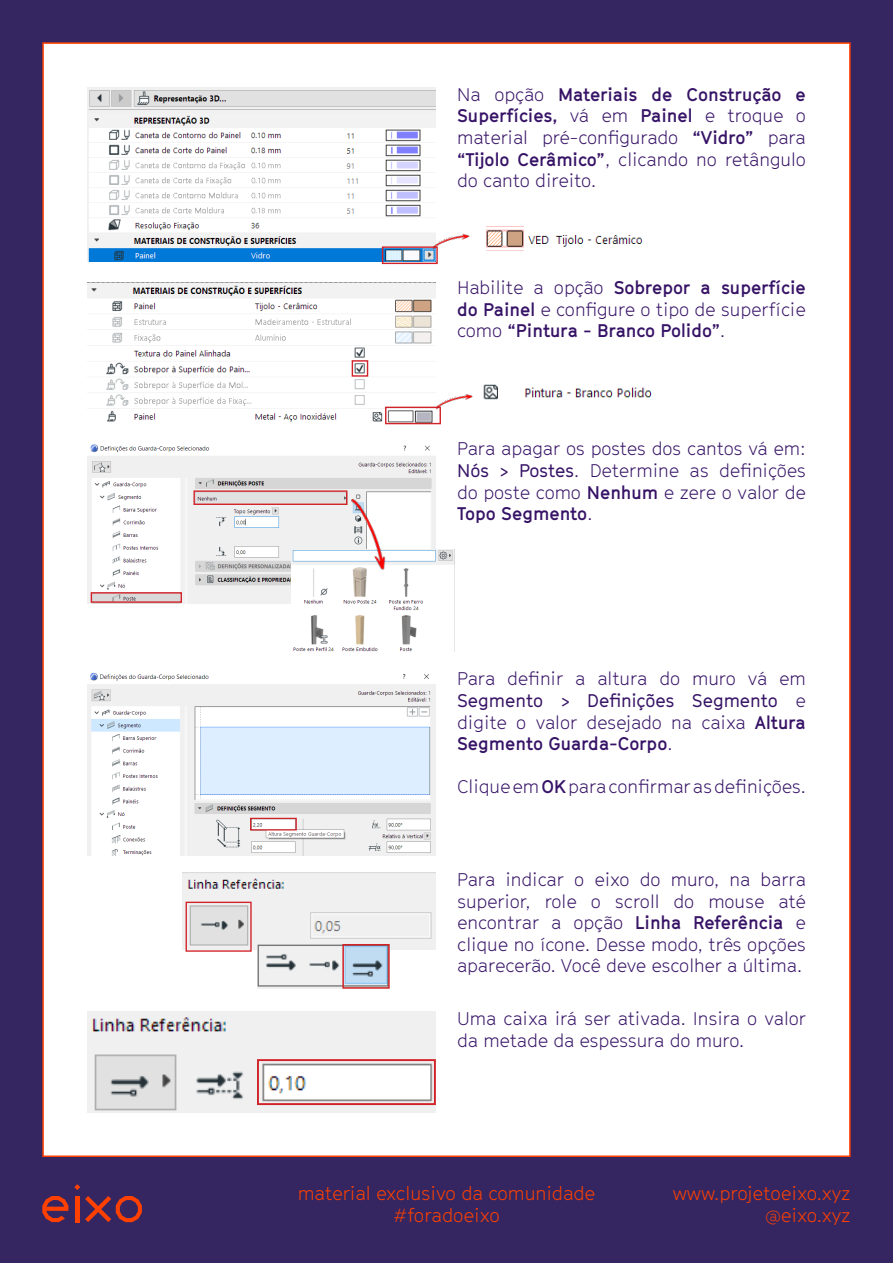
<style>
.page{position:relative;width:893px;height:1263px;background:#fff}
.page>*{position:absolute;margin:0;border:0;box-sizing:border-box;transform-origin:0 0}
.t1{font:300 18.6px/22.4px "GT Cinetype";color:#ff4000;text-align:right}
.t2{font:300 18px/21.6px "GT Cinetype";color:#361366;text-align:justify}
.t3{font:700 18px/21.6px "GT Cinetype";color:#361366;text-align:justify}
.s1{font-weight:700}
.s2{font-weight:300}
.s3{font-weight:400}
</style>
<div class="page">
<div style="left:0;top:0;width:42px;height:1263px;background:#352662"></div>
<div style="left:851px;top:0;width:42px;height:1263px;background:#352662"></div>
<div style="left:31px;top:0;width:862px;height:42px;background:#352662"></div>
<div style="left:31px;top:1157px;width:862px;height:106px;background:#352662"></div>
<img style="left:483px;top:384px;width:169px;height:16px">
<img style="left:87px;top:87px;width:349px;height:175px">
<img style="left:486px;top:226px;width:157px;height:22px">
<img style="left:87px;top:282px;width:349px;height:140px">
<img style="left:87px;top:444px;width:349px;height:160px">
<img style="left:182px;top:872px;width:254px;height:77px">
<img style="left:257px;top:944px;width:130px;height:45px">
<img style="left:87px;top:1011px;width:349px;height:101px">
<img style="left:291px;top:549px;width:163px;height:102px">
<img style="left:87px;top:672px;width:349px;height:184px">
<div style="left:382px;top:246px;width:56px;height:18px;border:1px solid #d1232a"></div>
<div style="left:352px;top:360px;width:16px;height:17px;border:1px solid #d1232a"></div>
<img style="left:432px;top:229px;width:38px;height:21px">
<div style="left:385px;top:407px;width:56px;height:17px;border:1px solid #d1232a"></div>
<img style="left:435px;top:389px;width:38px;height:21px">
<div style="left:91px;top:592px;width:91px;height:11px;border:1px solid #d1232a"></div>
<div style="left:193px;top:490px;width:154px;height:15px;border:1px solid #d1232a"></div>
<img style="left:348px;top:498px;width:47px;height:77px">
<div style="left:186px;top:902px;width:66px;height:50px;border:1px solid #d1232a"></div>
<div style="left:342px;top:944px;width:48px;height:45px;border:2px solid #d1232a"></div>
<div style="left:257px;top:1059px;width:179px;height:46px;border:2px solid #d1232a"></div>
<div style="left:250px;top:818px;width:47px;height:12px;border:1px solid #d1232a"></div>
<svg style="left:42px;top:1196px;width:26px;height:26px"></svg>
<svg style="left:74px;top:1184px;width:6px;height:6px"></svg>
<hr style="left:75px;top:1196px;width:4px;height:26px;background:#ff4000">
<svg style="left:85px;top:1196px;width:57px;height:26px"></svg>
<p class="t2" style="left:457px;top:83px;width:350px">Na opção <span class="s1">Materiais de Construção e Superfícies,</span> vá em <span class="s1">Painel</span> e troque o material pré-confgurado <span class="s1">“Vidro”</span> para <span class="s1">“Tijolo Cerâmico”</span>, clicando no retângulo do canto direito.</p>
<p class="t3" style="left:457px;top:277px;width:350px"><span class="s2">Habilite a opção</span> Sobrepor a superfície do Painel <span class="s2">e confgure o tipo de superfície como</span> “Pintura - Branco Polido”<span class="s2">.</span></p>
<p class="t2" style="left:457px;top:438px;width:350px">Para apagar os postes dos cantos vá em:<br><span class="s3">Nós &gt; Postes</span>. Determine as defnições do poste como <span class="s1">Nenhum</span> e zere o valor de <span class="s1">Topo Segmento</span>.</p>
<p class="t2" style="left:457px;top:668px;width:350px">Para defnir a altura do muro vá em <span class="s3">Segmento &gt; Defnições Segmento</span> e digite o valor desejado na caixa <span class="s1">Altura Segmento Guarda-Corpo</span>.</p>
<p class="t2" style="left:457px;top:776px;width:350px">Clique em <span class="s1">OK</span> para confrmar as defnições.</p>
<p class="t2" style="left:457px;top:869px;width:350px">Para indicar o eixo do muro, na barra superior, role o scroll do mouse até encontrar a opção <span class="s1">Linha Referência</span> e clique no ícone. Desse modo, três opções aparecerão. Você deve escolher a última.</p>
<p class="t2" style="left:457px;top:1008px;width:350px">Uma caixa irá ser ativada. Insira o valor da metade da espessura do muro.</p>
<p class="t1" style="left:298px;top:1182px;width:299px;text-align:center">material exclusivo da comunidade #foradoeixo</p>
<p class="t1" style="left:673px;top:1182px;width:179px">www.projetoeixo.xyz @eixo.xyz</p>
</div>
